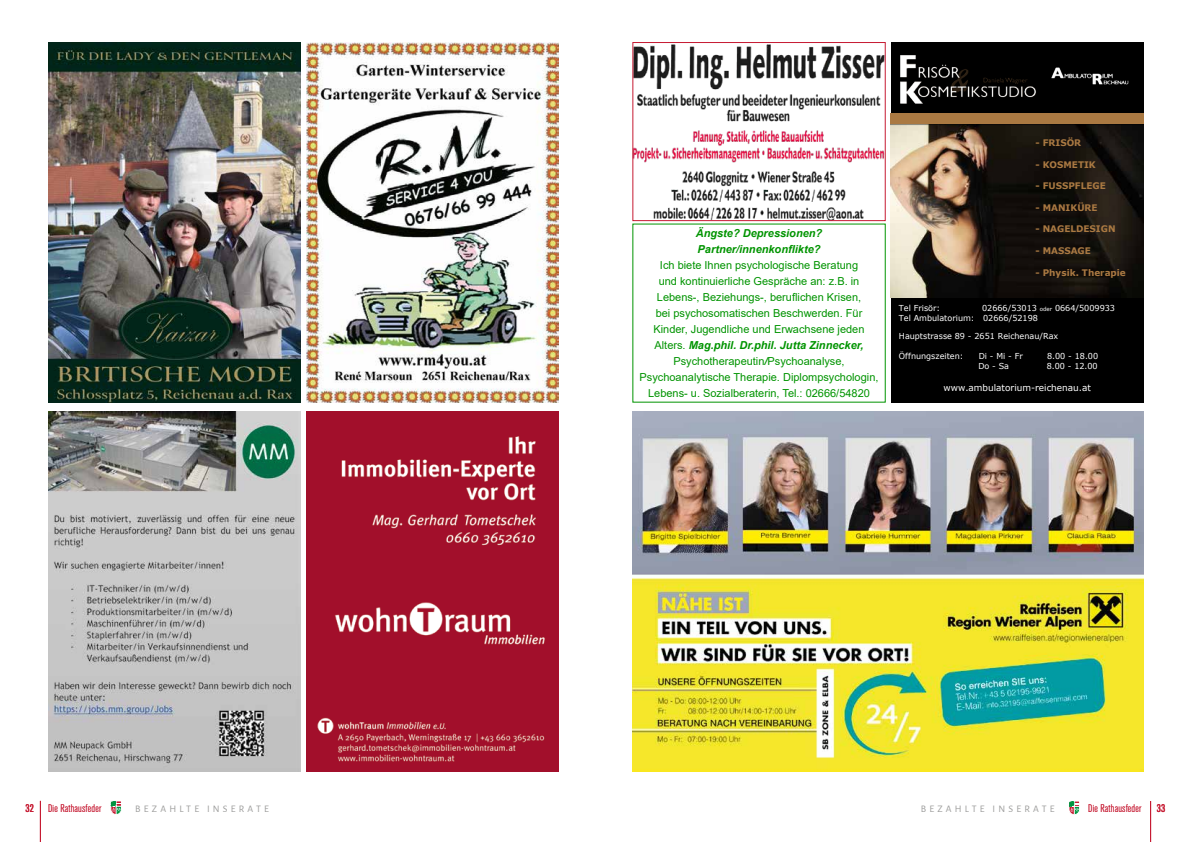
<style>
.page{position:relative;width:1191px;height:842px;background:#fff}
.page>*{position:absolute;margin:0;border:0;box-sizing:border-box;transform-origin:0 0}
.t1{font:11px/16px "Arial";color:#009400;text-align:center}
.t2{font:italic 700 11px/16px "Arial";color:#009400}
.t3{font:300 condensed 11px "Akzidenz Grotesk BQ";letter-spacing:.02em;color:#c61a32}
.t4{font:condensed 11px "Akzidenz Grotesk BQ";color:#c61a32}
.t5{font:10px "Alegreya Sans";letter-spacing:.32em;color:#9d9d9c}
.t6{font:700 9.1px "Verdana";color:#aa7942}
.t7{font:9.1px "Verdana";color:#fff}
.t8{font:8.2px/9.9px "Verdana";color:#fff}
.s1{font-weight:700;font-style:italic}
.s2{font-size:5.6px}
</style>
<div class="page">
<hr style="left:40px;top:801px;width:1px;height:41px;background:#c61a32">
<hr style="left:1150px;top:801px;width:1px;height:41px;background:#c61a32">
<svg style="left:111px;top:801px;width:10px;height:13px"></svg>
<svg style="left:1069px;top:801px;width:10px;height:14px"></svg>
<img style="left:48px;top:43px;width:252px;height:360px">
<div style="left:891px;top:43px;width:252px;height:360px;background:#000"></div>
<img style="left:891px;top:130px;width:252px;height:167px">
<img style="left:891px;top:113px;width:252px;height:17px">
<div style="left:891px;top:114px;width:252px;height:9px;background:#aa7942"></div>
<img style="left:897px;top:55px;width:140px;height:64px">
<img style="left:1051px;top:67px;width:78px;height:18px">
<img style="left:48px;top:411px;width:252px;height:360px">
<img style="left:306px;top:43px;width:252px;height:360px">
<img style="left:634px;top:44px;width:249px;height:175px">
<div style="left:632px;top:42px;width:253px;height:179px;border:1px solid #c61a32"></div>
<img style="left:306px;top:411px;width:252px;height:360px">
<img style="left:632px;top:411px;width:511px;height:360px">
<p class="t2" style="left:696px;top:225px;width:128px">Ängste? Depressionen?<br>Partner/innenkonflikte?</p>
<p class="t1" style="left:639px;top:257px;width:240px">Ich biete Ihnen psychologische Beratung<br>und kontinuierliche Gespräche an: z.B. in Lebens-, Beziehungs-, beruflichen Krisen,<br>bei psychosomatischen Beschwerden. Für Kinder, Jugendliche und Erwachsene jeden Alters. <span class="s1">Mag.phil. Dr.phil. Jutta Zinnecker, </span>Psychotherapeutin<span class="s1">/</span>Psychoanalyse, Psychoanalytische Therapie. Diplompsychologin, Lebens- u. Sozialberaterin, Tel.: 02666/54820</p>
<p class="t6" style="left:1035px;top:137px;width:47px">- FRISÖR</p>
<p class="t6" style="left:1035px;top:158px;width:62px">- KOSMETIK</p>
<p class="t6" style="left:1035px;top:180px;width:72px">- FUSSPFLEGE</p>
<p class="t6" style="left:1035px;top:202px;width:64px">- MANIKÜRE</p>
<p class="t6" style="left:1035px;top:223px;width:82px">- NAGELDESIGN</p>
<p class="t6" style="left:1035px;top:245px;width:57px">- MASSAGE</p>
<p class="t6" style="left:1035px;top:266px;width:92px">- Physik. Therapie</p>
<p class="t8" style="left:899px;top:304px;width:217px;text-indent:83px">02666/53013 <span class="s2">oder</span> 0664/5009933<br>Tel Ambulatorium: 02666/52198</p>
<p class="t8" style="left:899px;top:331px;width:161px">Hauptstrasse 89 - 2651 Reichenau/Rax</p>
<p class="t8" style="left:899px;top:351px;width:66px">Öffnungszeiten:</p>
<p class="t8" style="left:978px;top:351px;width:46px">Di - Mi - Fr</p>
<p class="t8" style="left:1047px;top:351px;width:53px">8.00 - 18.00</p>
<p class="t8" style="left:978px;top:361px;width:32px">Do - Sa</p>
<p class="t8" style="left:1046px;top:361px;width:53px">8.00 - 12.00</p>
<p class="t7" style="left:943px;top:382px;width:149px">www.ambulatorium-reichenau.at</p>
<p class="t8" style="left:899px;top:304px;width:43px">Tel Frisör:</p>
<p class="t4" style="left:25px;top:802px;width:10px">32</p>
<p class="t3" style="left:48px;top:802px;width:55px">Die Rathausfeder</p>
<p class="t5" style="left:135px;top:802px;width:135px">BEZAHLTE INSERATE</p>
<p class="t5" style="left:921px;top:802px;width:135px">BEZAHLTE INSERATE</p>
<p class="t3" style="left:1088px;top:802px;width:55px">Die Rathausfeder</p>
<p class="t4" style="left:1156px;top:802px;width:10px">33</p>
</div>
